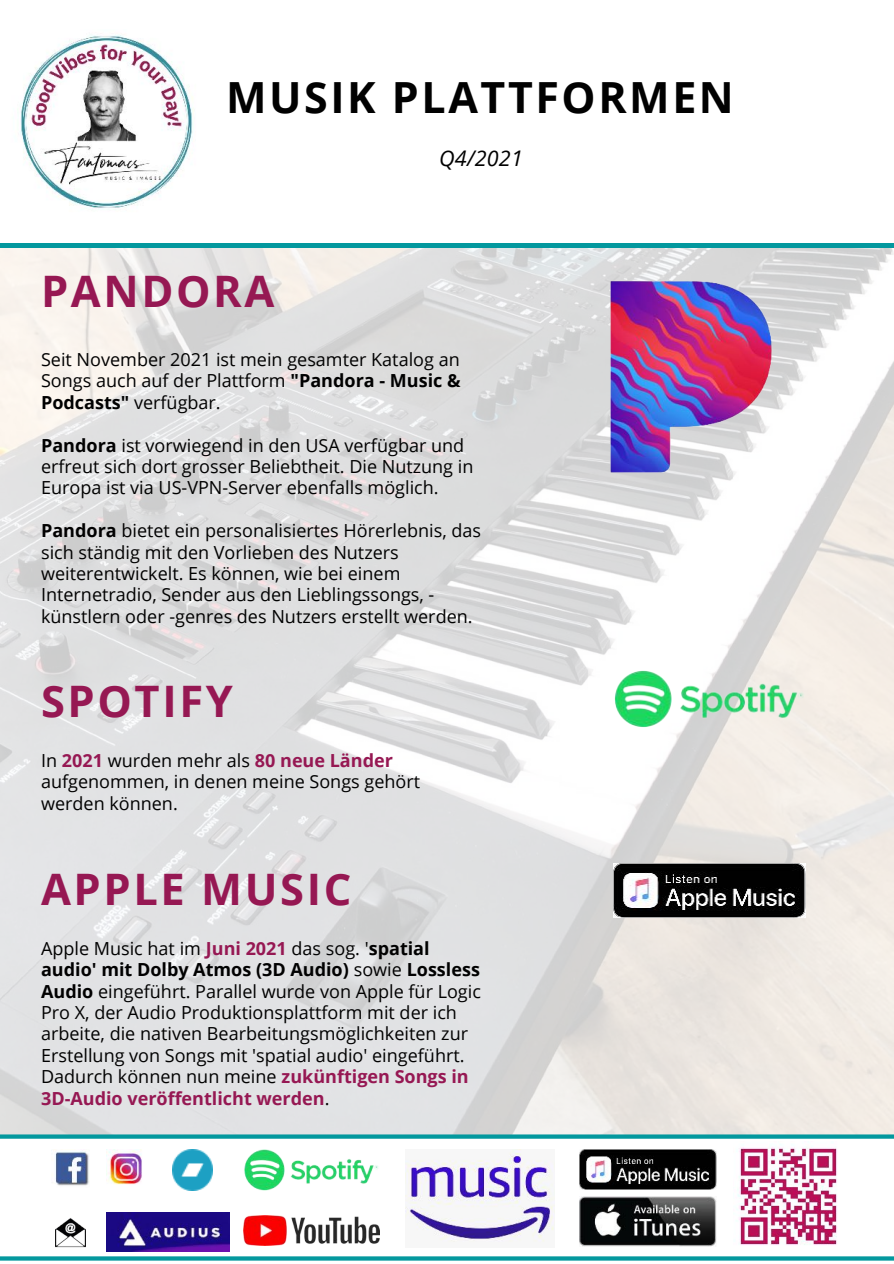
<style>
.page{position:relative;width:894px;height:1264px;background:#fff}
.page>*{position:absolute;margin:0;border:0;box-sizing:border-box;transform-origin:0 0}
.t1{font:700 43.35px "Open Sans";letter-spacing:.06em;color:#961853}
.t2{font:700 42.9px "Open Sans";letter-spacing:.06em;color:#010101}
.t3{font:italic 21.45px "Open Sans";letter-spacing:.01em;color:#010101}
.t4{font:18px/21.5px "Open Sans";color:#010101}
.s1{font-weight:700}
.s2{font-weight:700;color:#961853}
</style>
<div class="page">
<img style="left:0;top:248px;width:893px;height:886px">
<div style="left:0;top:243px;width:893px;height:5px;background:#03989e"></div>
<svg style="left:0;top:1134px;width:893px;height:126px"></svg>
<img style="left:733px;top:1141px;width:110px;height:110px">
<img style="left:107px;top:1149px;width:38px;height:38px">
<img style="left:51px;top:1149px;width:38px;height:38px">
<img style="left:579px;top:1149px;width:136px;height:39px">
<img style="left:613px;top:863px;width:191px;height:54px">
<img style="left:243px;top:1149px;width:136px;height:41px">
<img style="left:613px;top:670px;width:191px;height:58px">
<img style="left:579px;top:1196px;width:136px;height:50px">
<img style="left:55px;top:1216px;width:31px;height:31px">
<img style="left:406px;top:1149px;width:148px;height:98px">
<img style="left:243px;top:1215px;width:136px;height:30px">
<img style="left:172px;top:1149px;width:41px;height:41px">
<img style="left:20px;top:34px;width:174px;height:176px">
<img style="left:107px;top:1212px;width:122px;height:39px">
<img style="left:519px;top:248px;width:323px;height:291px">
<p class="t2" style="left:226px;top:67px;width:509px">MUSIK PLATTFORMEN</p>
<p class="t3" style="left:439px;top:143px;width:85px">Q4/2021</p>
<p class="t1" style="left:41px;top:260px;width:235px">PANDORA</p>
<p class="t4" style="left:41px;top:348px;width:421px;text-align:justify">Seit November 2021 ist mein gesamter Katalog an Songs auch auf der Plattform <span class="s1">"Pandora - Music &amp; Podcasts"</span> verfügbar.</p>
<p class="t4" style="left:41px;top:434px;width:434px"><span class="s1">Pandora</span> ist vorwiegend in den USA verfügbar und erfreut sich dort grosser Beliebtheit. Die Nutzung in<br>Europa ist via US-VPN-Server ebenfalls möglich.</p>
<p class="t4" style="left:41px;top:519px;width:441px"><span class="s1">Pandora</span> bietet ein personalisiertes Hörerlebnis, das sich ständig mit den Vorlieben des Nutzers weiterentwickelt. Es können, wie bei einem Internetradio, Sender aus den Lieblingssongs, - künstlern oder -genres des Nutzers erstellt werden.</p>
<p class="t1" style="left:41px;top:671px;width:193px">SPOTIFY</p>
<p class="t4" style="left:41px;top:749px;width:380px">In <span class="s2">2021</span> wurden mehr als <span class="s2">80 neue Länder </span>aufgenommen, in denen meine Songs gehört werden können.</p>
<p class="t1" style="left:41px;top:858px;width:312px">APPLE MUSIC</p>
<p class="t4" style="left:41px;top:937px;width:441px">Apple Music hat im <span class="s2">Juni 2021</span> das sog. '<span class="s1">spatial audio' mit Dolby Atmos (3D Audio)</span> sowie <span class="s1">Lossless Audio</span> eingeführt. Parallel wurde von Apple für Logic Pro X, der Audio Produktionsplattform mit der ich arbeite, die nativen Bearbeitungsmöglichkeiten zur Erstellung von Songs mit 'spatial audio' eingeführt.<br>Dadurch können nun meine <span class="s2">zukünftigen Songs in 3D-Audio veröffentlicht werden</span>.</p>
</div>
